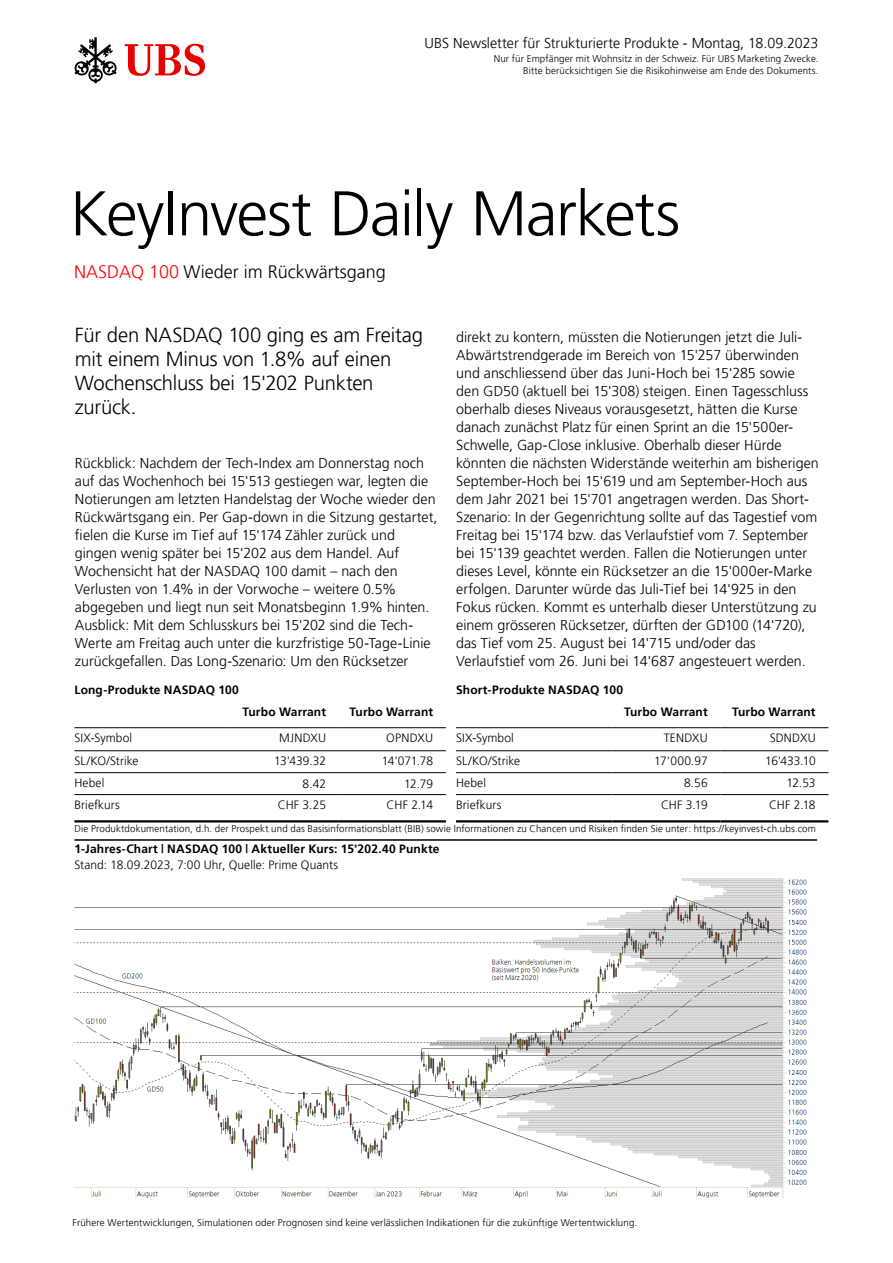
<style>
.page{position:relative;width:893px;height:1263px;background:#fff}
.page>*{position:absolute;margin:0;border:0;box-sizing:border-box;transform-origin:0 0}
.t1{font:300 63px "Frutiger 45";letter-spacing:-.02em;color:#000}
.t2{font:300 20.25px/24px "Frutiger 45";letter-spacing:-.015em;color:#000}
.t3{font:300 18px "Frutiger 45";color:#000}
.t4{font:300 14.25px/18px "Frutiger 45";color:#000}
.t5{font:300 12px "Frutiger 45";letter-spacing:.01em;color:#000}
.t6{font:300 12px "Frutiger 45";letter-spacing:.01em;color:#000}
.t7{font:300 9.75px/12px "Frutiger 45";letter-spacing:.015em;color:#000;text-align:right}
.s1{color:#f00}
</style>
<div class="page">
<svg style="left:125px;top:44px;width:80px;height:32px"></svg>
<svg style="left:74px;top:37px;width:43px;height:46px"></svg>
<img style="left:74px;top:878px;width:733px;height:319px">
<hr style="left:612px;top:750px;width:108px;height:1px;background:#000">
<hr style="left:456px;top:727px;width:156px;height:1px;background:#000">
<hr style="left:612px;top:727px;width:108px;height:1px;background:#000">
<hr style="left:720px;top:727px;width:108px;height:1px;background:#000">
<hr style="left:456px;top:750px;width:156px;height:1px;background:#000">
<hr style="left:720px;top:750px;width:108px;height:1px;background:#000">
<hr style="left:456px;top:772px;width:156px;height:1px;background:#000">
<hr style="left:612px;top:772px;width:108px;height:1px;background:#000">
<hr style="left:720px;top:772px;width:108px;height:1px;background:#000">
<hr style="left:456px;top:794px;width:156px;height:1px;background:#000">
<hr style="left:612px;top:794px;width:108px;height:1px;background:#000">
<hr style="left:720px;top:794px;width:108px;height:1px;background:#000">
<hr style="left:456px;top:820px;width:156px;height:2px;background:#000">
<hr style="left:612px;top:820px;width:108px;height:2px;background:#000">
<hr style="left:720px;top:820px;width:108px;height:2px;background:#000">
<hr style="left:74px;top:839px;width:743px;height:2px;background:#000">
<hr style="left:74px;top:727px;width:157px;height:1px;background:#000">
<hr style="left:231px;top:727px;width:108px;height:1px;background:#000">
<hr style="left:339px;top:727px;width:107px;height:1px;background:#000">
<hr style="left:74px;top:750px;width:157px;height:1px;background:#000">
<hr style="left:231px;top:750px;width:108px;height:1px;background:#000">
<hr style="left:339px;top:750px;width:107px;height:1px;background:#000">
<hr style="left:74px;top:772px;width:157px;height:1px;background:#000">
<hr style="left:231px;top:772px;width:108px;height:1px;background:#000">
<hr style="left:339px;top:772px;width:107px;height:1px;background:#000">
<hr style="left:74px;top:794px;width:157px;height:1px;background:#000">
<hr style="left:231px;top:794px;width:108px;height:1px;background:#000">
<hr style="left:339px;top:794px;width:107px;height:1px;background:#000">
<hr style="left:74px;top:820px;width:157px;height:2px;background:#000">
<hr style="left:231px;top:820px;width:108px;height:2px;background:#000">
<hr style="left:339px;top:820px;width:107px;height:2px;background:#000">
<p class="t4" style="left:425px;top:34px;width:395px">UBS Newsletter für Strukturierte Produkte - Montag, 18.09.2023</p>
<p class="t7" style="left:494px;top:53px;width:326px">Nur für Empfänger mit Wohnsitz in der Schweiz. Für UBS Marketing Zwecke.<br>Bitte berücksichtigen Sie die Risikohinweise am Ende des Dokuments.</p>
<h1 class="t1" style="left:70px;top:177px;width:612px">KeyInvest Daily Markets</h1>
<p class="t3" style="left:74px;top:261px;width:313px"><span class="s1">NASDAQ 100</span> Wieder im Rückwärtsgang</p>
<h2 class="t2" style="left:75px;top:323px;width:350px">Für den NASDAQ 100 ging es am Freitag mit einem Minus von 1.8% auf einen<br>Wochenschluss bei 15'202 Punkten zurück.</h2>
<p class="t4" style="left:75px;top:454px;width:364px">Rückblick: Nachdem der Tech-Index am Donnerstag noch auf das Wochenhoch bei 15'513 gestiegen war, legten die Notierungen am letzten Handelstag der Woche wieder den Rückwärtsgang ein. Per Gap-down in die Sitzung gestartet, fielen die Kurse im Tief auf 15'174 Zähler zurück und gingen wenig später bei 15'202 aus dem Handel. Auf Wochensicht hat der NASDAQ 100 damit – nach den Verlusten von 1.4% in der Vorwoche – weitere 0.5% abgegeben und liegt nun seit Monatsbeginn 1.9% hinten.<br>Ausblick: Mit dem Schlusskurs bei 15'202 sind die Tech-Werte am Freitag auch unter die kurzfristige 50-Tage-Linie zurückgefallen. Das Long-Szenario: Um den Rücksetzer</p>
<p class="t4" style="left:456px;top:328px;width:364px">direkt zu kontern, müssten die Notierungen jetzt die Juli-Abwärtstrendgerade im Bereich von 15'257 überwinden und anschliessend über das Juni-Hoch bei 15'285 sowie den GD50 (aktuell bei 15'308) steigen. Einen Tagesschluss oberhalb dieses Niveaus vorausgesetzt, hätten die Kurse danach zunächst Platz für einen Sprint an die 15'500er-Schwelle, Gap-Close inklusive. Oberhalb dieser Hürde könnten die nächsten Widerstände weiterhin am bisherigen September-Hoch bei 15'619 und am September-Hoch aus dem Jahr 2021 bei 15'701 angetragen werden. Das Short-Szenario: In der Gegenrichtung sollte auf das Tagestief vom Freitag bei 15'174 bzw. das Verlaufstief vom 7. September bei 15'139 geachtet werden. Fallen die Notierungen unter dieses Level, könnte ein Rücksetzer an die 15'000er-Marke erfolgen. Darunter würde das Juli-Tief bei 14'925 in den Fokus rücken. Kommt es unterhalb dieser Unterstützung zu einem grösseren Rücksetzer, dürften der GD100 (14'720), das Tief vom 25. August bei 14'715 und/oder das Verlaufstief vom 26. Juni bei 14'687 angesteuert werden.</p>
<p class="t6" style="left:74px;top:682px;width:166px">Long-Produkte NASDAQ 100</p>
<p class="t6" style="left:456px;top:682px;width:169px">Short-Produkte NASDAQ 100</p>
<p class="t6" style="left:242px;top:705px;width:85px">Turbo Warrant</p>
<p class="t6" style="left:350px;top:705px;width:85px">Turbo Warrant</p>
<p class="t5" style="left:74px;top:731px;width:59px">SIX-Symbol</p>
<p class="t5" style="left:279px;top:731px;width:48px">MJNDXU</p>
<p class="t5" style="left:386px;top:731px;width:48px">OPNDXU</p>
<p class="t5" style="left:74px;top:754px;width:66px">SL/KO/Strike</p>
<p class="t5" style="left:274px;top:754px;width:54px">13'439.32</p>
<p class="t5" style="left:382px;top:754px;width:53px">14'071.78</p>
<p class="t5" style="left:74px;top:776px;width:32px">Hebel</p>
<p class="t5" style="left:302px;top:777px;width:25px">8.42</p>
<p class="t5" style="left:404px;top:777px;width:30px">12.79</p>
<p class="t5" style="left:74px;top:798px;width:47px">Briefkurs</p>
<p class="t5" style="left:278px;top:798px;width:50px">CHF 3.25</p>
<p class="t5" style="left:387px;top:798px;width:48px">CHF 2.14</p>
<p class="t6" style="left:624px;top:705px;width:85px">Turbo Warrant</p>
<p class="t6" style="left:732px;top:705px;width:85px">Turbo Warrant</p>
<p class="t5" style="left:456px;top:731px;width:59px">SIX-Symbol</p>
<p class="t5" style="left:664px;top:731px;width:46px">TENDXU</p>
<p class="t5" style="left:770px;top:731px;width:47px">SDNDXU</p>
<p class="t5" style="left:456px;top:754px;width:66px">SL/KO/Strike</p>
<p class="t5" style="left:654px;top:754px;width:55px">17'000.97</p>
<p class="t5" style="left:765px;top:754px;width:52px">16'433.10</p>
<p class="t5" style="left:456px;top:776px;width:32px">Hebel</p>
<p class="t5" style="left:684px;top:776px;width:25px">8.56</p>
<p class="t5" style="left:786px;top:776px;width:31px">12.53</p>
<p class="t5" style="left:456px;top:798px;width:47px">Briefkurs</p>
<p class="t5" style="left:661px;top:798px;width:48px">CHF 3.19</p>
<p class="t5" style="left:769px;top:798px;width:48px">CHF 2.18</p>
<p class="t7" style="left:74px;top:822px;width:743px">Die Produktdokumentation, d.h. der Prospekt und das Basisinformationsblatt (BIB) sowie Informationen zu Chancen und Risiken finden Sie unter: https://keyinvest-ch.ubs.com</p>
<p class="t6" style="left:74px;top:842px;width:367px">1-Jahres-Chart | NASDAQ 100 | Aktueller Kurs: 15'202.40 Punkte</p>
<p class="t5" style="left:74px;top:858px;width:265px">Stand: 18.09.2023, 7:00 Uhr, Quelle: Prime Quants</p>
<p class="t7" style="left:73px;top:1216px;width:566px">Frühere Wertentwicklungen, Simulationen oder Prognosen sind keine verlässlichen Indikationen für die zukünftige Wertentwicklung.</p>
</div>
